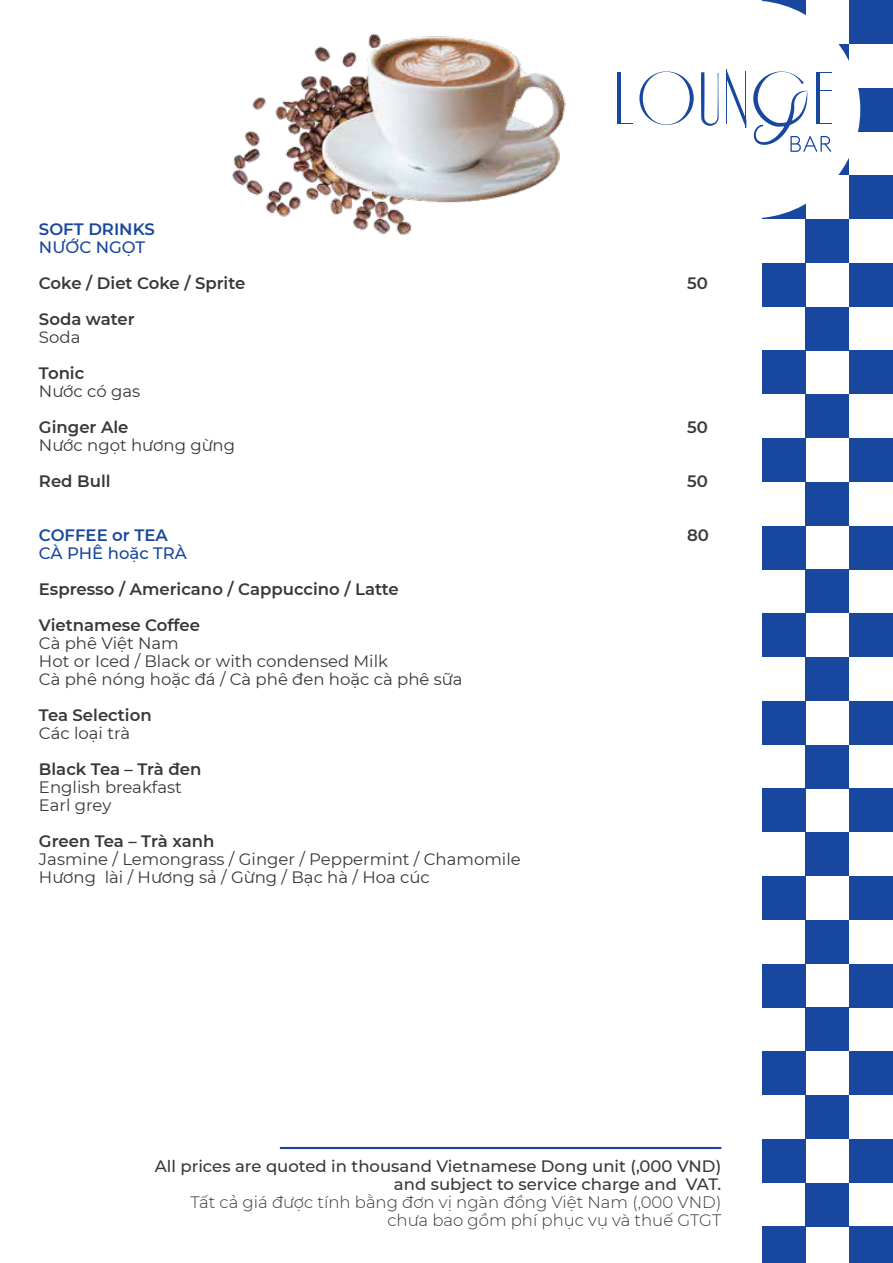
<style>
.page{position:relative;width:893px;height:1263px;background:#fff}
.page>*{position:absolute;margin:0;border:0;box-sizing:border-box;transform-origin:0 0}
.t1{font:16.5px/18px "Montserrat";color:#353939}
.t2{font:600 16.5px/36px "Montserrat";color:#353939}
.t3{font:500 16.5px/18px "Montserrat";color:#353939;text-align:right}
.t4{font:300 16.5px/18px "Montserrat";color:#353939;text-align:right}
.t5{font:600 16.5px "Montserrat";color:#17479e}
.t6{font:500 16.5px "Montserrat";color:#17479e}
</style>
<div class="page">
<div style="left:762px;top:0;width:43px;height:44px;background:#17479e"></div>
<div style="left:849px;top:0;width:44px;height:44px;background:#17479e"></div>
<div style="left:805px;top:44px;width:44px;height:44px;background:#17479e"></div>
<div style="left:849px;top:88px;width:44px;height:43px;background:#17479e"></div>
<svg style="left:838px;top:158px;width:11px;height:17px"></svg>
<svg style="left:762px;top:204px;width:43px;height:15px"></svg>
<div style="left:849px;top:175px;width:44px;height:44px;background:#17479e"></div>
<div style="left:805px;top:219px;width:44px;height:44px;background:#17479e"></div>
<div style="left:762px;top:263px;width:43px;height:44px;background:#17479e"></div>
<div style="left:849px;top:263px;width:44px;height:44px;background:#17479e"></div>
<div style="left:805px;top:307px;width:44px;height:43px;background:#17479e"></div>
<div style="left:762px;top:350px;width:43px;height:44px;background:#17479e"></div>
<div style="left:849px;top:350px;width:44px;height:44px;background:#17479e"></div>
<div style="left:805px;top:394px;width:44px;height:44px;background:#17479e"></div>
<div style="left:762px;top:438px;width:43px;height:44px;background:#17479e"></div>
<div style="left:849px;top:438px;width:44px;height:44px;background:#17479e"></div>
<div style="left:805px;top:482px;width:44px;height:44px;background:#17479e"></div>
<div style="left:762px;top:526px;width:43px;height:43px;background:#17479e"></div>
<div style="left:849px;top:526px;width:44px;height:43px;background:#17479e"></div>
<div style="left:805px;top:569px;width:44px;height:44px;background:#17479e"></div>
<div style="left:762px;top:613px;width:43px;height:44px;background:#17479e"></div>
<div style="left:849px;top:613px;width:44px;height:44px;background:#17479e"></div>
<div style="left:805px;top:657px;width:44px;height:44px;background:#17479e"></div>
<div style="left:762px;top:701px;width:43px;height:44px;background:#17479e"></div>
<div style="left:849px;top:701px;width:44px;height:44px;background:#17479e"></div>
<div style="left:805px;top:745px;width:44px;height:43px;background:#17479e"></div>
<div style="left:762px;top:788px;width:43px;height:44px;background:#17479e"></div>
<div style="left:849px;top:788px;width:44px;height:44px;background:#17479e"></div>
<div style="left:805px;top:832px;width:44px;height:44px;background:#17479e"></div>
<div style="left:762px;top:876px;width:43px;height:44px;background:#17479e"></div>
<div style="left:849px;top:876px;width:44px;height:44px;background:#17479e"></div>
<div style="left:805px;top:920px;width:44px;height:43px;background:#17479e"></div>
<div style="left:762px;top:963px;width:43px;height:44px;background:#17479e"></div>
<div style="left:849px;top:963px;width:44px;height:44px;background:#17479e"></div>
<div style="left:805px;top:1007px;width:44px;height:44px;background:#17479e"></div>
<div style="left:762px;top:1051px;width:43px;height:44px;background:#17479e"></div>
<div style="left:849px;top:1051px;width:44px;height:44px;background:#17479e"></div>
<div style="left:805px;top:1095px;width:44px;height:44px;background:#17479e"></div>
<div style="left:762px;top:1139px;width:43px;height:43px;background:#17479e"></div>
<div style="left:849px;top:1139px;width:44px;height:43px;background:#17479e"></div>
<div style="left:805px;top:1182px;width:44px;height:44px;background:#17479e"></div>
<div style="left:762px;top:1226px;width:43px;height:37px;background:#17479e"></div>
<div style="left:849px;top:1226px;width:44px;height:37px;background:#17479e"></div>
<div style="left:642px;top:0;width:218px;height:218px;background:#fff;border-radius:50%"></div>
<hr style="left:617px;top:72px;width:3px;height:52px;background:#17479e">
<svg style="left:727px;top:71px;width:19px;height:55px"></svg>
<svg style="left:620px;top:123px;width:12px;height:1px"></svg>
<hr style="left:726px;top:69px;width:1px;height:55px;background:#17479e">
<hr style="left:745px;top:72px;width:1px;height:56px;background:#17479e">
<svg style="left:639px;top:71px;width:55px;height:54px"></svg>
<svg style="left:701px;top:72px;width:18px;height:54px"></svg>
<svg style="left:753px;top:71px;width:79px;height:81px"></svg>
<hr style="left:280px;top:1147px;width:441px;height:2px;background:#17479e">
<img style="left:232px;top:97px;width:59px;height:120px">
<img style="left:291px;top:33px;width:275px;height:203px">
<p class="t5" style="left:39px;top:218px;width:117px">SOFT DRINKS</p>
<p class="t6" style="left:39px;top:236px;width:108px">NƯỚC NGỌT</p>
<p class="t2" style="left:39px;top:264px;width:208px">Coke / Diet Coke / Sprite</p>
<p class="t2" style="left:687px;top:264px;width:22px">50</p>
<p class="t2" style="left:39px;top:300px;width:97px">Soda water</p>
<p class="t1" style="left:39px;top:328px;width:43px">Soda</p>
<p class="t2" style="left:39px;top:354px;width:47px">Tonic</p>
<p class="t1" style="left:39px;top:382px;width:103px">Nước có gas</p>
<p class="t2" style="left:39px;top:408px;width:91px">Ginger Ale</p>
<p class="t2" style="left:687px;top:408px;width:22px">50</p>
<p class="t1" style="left:39px;top:436px;width:198px">Nước ngọt hương gừng</p>
<p class="t2" style="left:39px;top:462px;width:73px">Red Bull</p>
<p class="t2" style="left:687px;top:462px;width:22px">50</p>
<p class="t5" style="left:39px;top:524px;width:130px">COFFEE or TEA</p>
<p class="t2" style="left:687px;top:517px;width:23px">80</p>
<p class="t6" style="left:39px;top:542px;width:150px">CÀ PHÊ hoặc TRÀ</p>
<p class="t2" style="left:39px;top:571px;width:361px">Espresso / Americano / Cappuccino / Latte<br>Vietnamese Coffee</p>
<p class="t1" style="left:39px;top:634px;width:425px">Cà phê Việt Nam<br>Hot or Iced / Black or with condensed Milk<br>Cà phê nóng hoặc đá / Cà phê đen hoặc cà phê sữa</p>
<p class="t2" style="left:39px;top:697px;width:114px">Tea Selection</p>
<p class="t1" style="left:39px;top:724px;width:93px">Các loại trà</p>
<p class="t2" style="left:39px;top:751px;width:164px">Black Tea – Trà đen</p>
<p class="t1" style="left:39px;top:778px;width:144px">English breakfast<br>Earl grey</p>
<p class="t2" style="left:39px;top:823px;width:177px">Green Tea – Trà xanh</p>
<p class="t1" style="left:39px;top:850px;width:483px">Jasmine / Lemongrass / Ginger / Peppermint / Chamomile<br>Hương lài / Hương sả / Gừng / Bạc hà / Hoa cúc</p>
<p class="t3" style="left:155px;top:1157px;width:568px">All prices are quoted in thousand Vietnamese Dong unit (,000 VND) and subject to service charge and VAT.</p>
<p class="t4" style="left:190px;top:1193px;width:532px">Tất cả giá được tính bằng đơn vị ngàn đồng Việt Nam (,000 VND) chưa bao gồm phí phục vụ và thuế GTGT</p>
</div>
